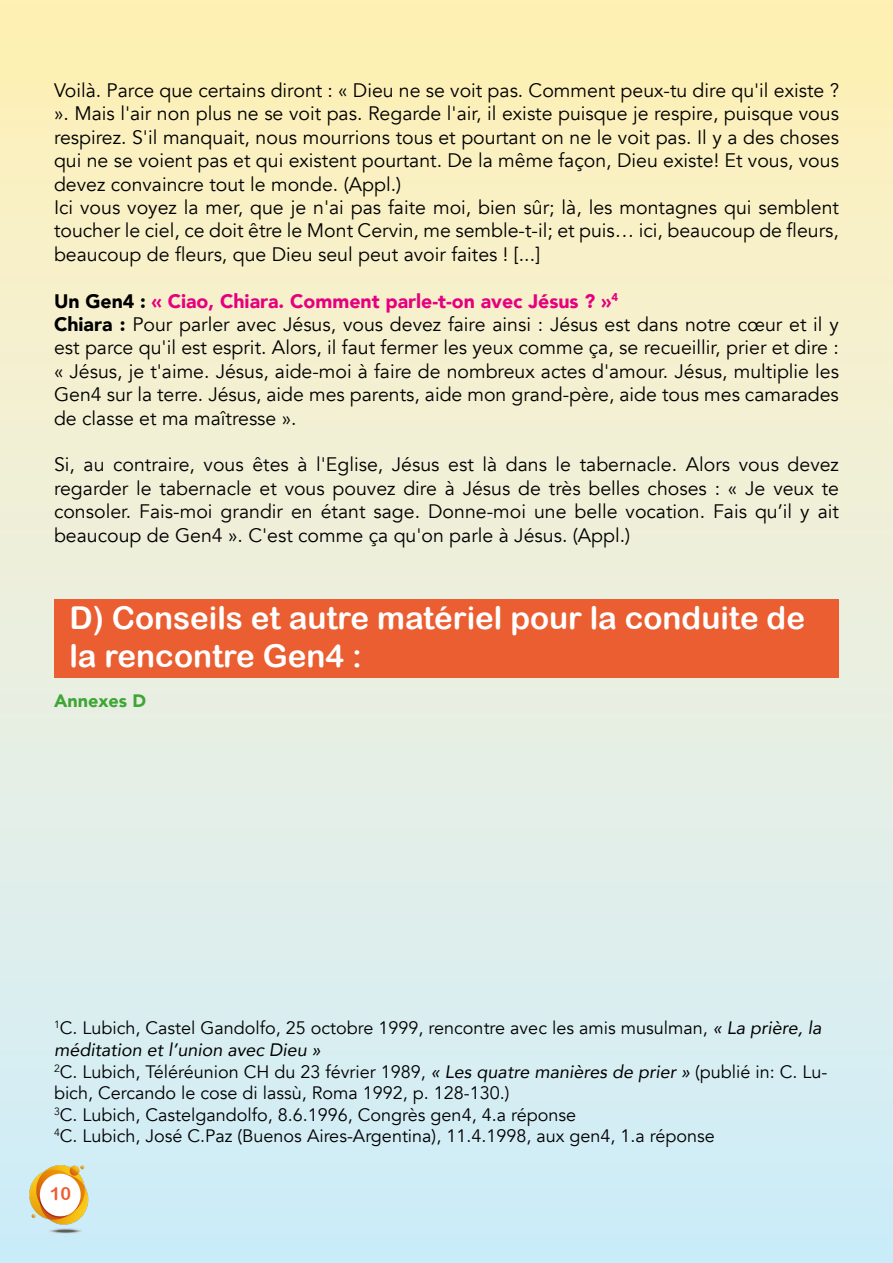
<style>
.page{position:relative;width:893px;height:1263px;background:#fff}
.page>*{position:absolute;margin:0;border:0;box-sizing:border-box;transform-origin:0 0}
.t1{font:31.5px/37.8px "Arial Rounded MT Bold";color:#fff}
.t2{font:19.5px/23.4px "Avenir";color:#000}
.t3{font:18px/21.6px "Avenir";color:#000}
.t4{font:900 18px "Avenir";color:#3fa535}
.t5{font:18px "Arial Rounded MT Bold";color:#eb5e32}
.s1{font-weight:900}
.s2{font-weight:900;color:#e6007d}
.s3{font-style:italic}
</style>
<div class="page">
<div style="left:0;top:0;width:893px;height:1263px;background:linear-gradient(to bottom,#fff1b9,#cfedfe)"></div>
<img style="left:30px;top:1165px;width:70px;height:71px">
<div style="left:54px;top:600px;width:785px;height:78px;background:#eb5e32"></div>
<p class="t2" style="left:54px;top:79px;width:787px">Voilà. Parce que certains diront : « Dieu ne se voit pas. Comment peux-tu dire qu'il existe ? ». Mais l'air non plus ne se voit pas. Regarde l'air, il existe puisque je respire, puisque vous respirez. S'il manquait, nous mourrions tous et pourtant on ne le voit pas. Il y a des choses qui ne se voient pas et qui existent pourtant. De la même façon, Dieu existe! Et vous, vous devez convaincre tout le monde. (Appl.)<br>Ici vous voyez la mer, que je n'ai pas faite moi, bien sûr; là, les montagnes qui semblent toucher le ciel, ce doit être le Mont Cervin, me semble-t-il; et puis… ici, beaucoup de fleurs, beaucoup de fleurs, que Dieu seul peut avoir faites ! [...]</p>
<p class="t2" style="left:54px;top:289px;width:787px"><span class="s1">Un Gen4 :</span> <span class="s2">« Ciao, Chiara. Comment parle-t-on avec Jésus ? »</span><sup>4<br></sup><span class="s1">Chiara :</span> Pour parler avec Jésus, vous devez faire ainsi : Jésus est dans notre cœur et il y est parce qu'il est esprit. Alors, il faut fermer les yeux comme ça, se recueillir, prier et dire : « Jésus, je t'aime. Jésus, aide-moi à faire de nombreux actes d'amour. Jésus, multiplie les Gen4 sur la terre. Jésus, aide mes parents, aide mon grand-père, aide tous mes camarades de classe et ma maîtresse ».</p>
<p class="t2" style="left:54px;top:453px;width:786px;text-align:justify">Si, au contraire, vous êtes à l'Eglise, Jésus est là dans le tabernacle. Alors vous devez regarder le tabernacle et vous pouvez dire à Jésus de très belles choses : « Je veux te consoler. Fais-moi grandir en étant sage. Donne-moi une belle vocation. Fais qu’il y ait beaucoup de Gen4 ». C'est comme ça qu'on parle à Jésus. (Appl.)</p>
<h1 class="t1" style="left:69px;top:598px;width:737px">D) Conseils et autre matériel pour la conduite de la rencontre Gen4 :</h1>
<p class="t4" style="left:54px;top:685px;width:93px">Annexes D</p>
<p class="t3" style="left:54px;top:1018px;width:775px"><sup>1</sup>C. Lubich, Castel Gandolfo, 25 octobre 1999, rencontre avec les amis musulman, <span class="s3">« La prière, la méditation et l’union avec Dieu »<br></span><sup>2</sup>C. Lubich, Téléréunion CH du 23 février 1989, <span class="s3">« Les quatre manières de prier »</span> (publié in: C. Lu&shy;bich, Cercando le cose di lassù, Roma 1992, p. 128-130.)<br><sup>3</sup>C. Lubich, Castelgandolfo, 8.6.1996, Congrès gen4, 4.a réponse<br><sup>4</sup>C. Lubich, José C.Paz (Buenos Aires-Argentina), 11.4.1998, aux gen4, 1.a réponse</p>
<p class="t5" style="left:50px;top:1183px;width:23px">10</p>
</div>
